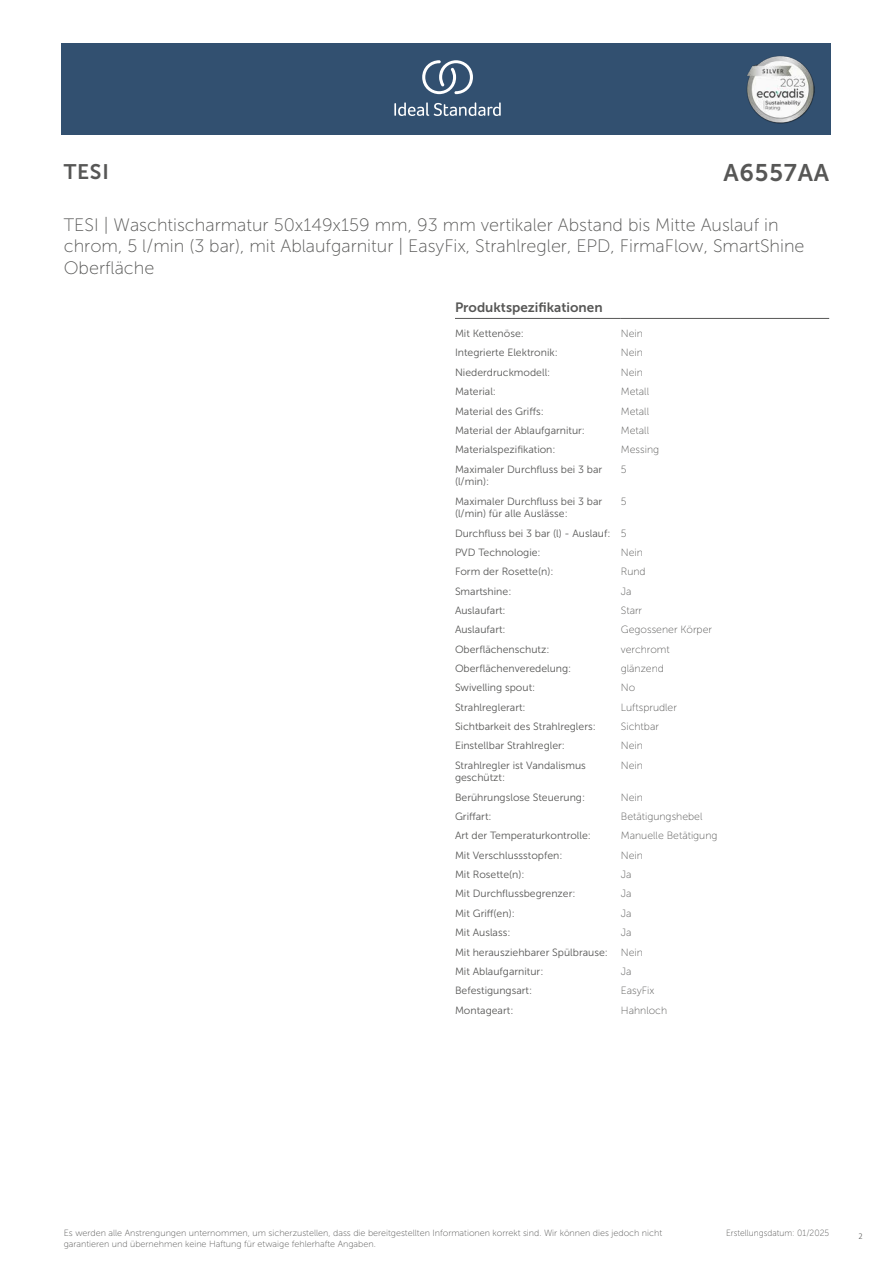
<style>
.page{position:relative;width:893px;height:1263px;background:#fff}
.page>*{position:absolute;margin:0;border:0;box-sizing:border-box;transform-origin:0 0}
.t1{font:24px "Museo Sans 700";letter-spacing:.035em;color:#575756}
.t2{font:21px "Museo Sans 700";color:#575756}
.t3{font:18px/21.6px "Museo Sans 100";color:#575756}
.t4{font:13.5px "Museo Sans 700";color:#575756}
.t5{font:10.5px/12.6px "Museo Sans 300";color:#575756}
.t6{font:10.5px "Museo Sans 100";color:#575756}
.t7{font:9px/10.8px "Museo Sans 100";color:#575756}
.t8{font:9px "Museo Sans 100";color:#575756;scale:.95 1}
.t9{font:300 9px "Calibri";color:#575756;scale:.95 1}
.s1{font-family:"Museo Sans 100"}
</style>
<div class="page">
<div style="left:62px;top:43px;width:769px;height:91px;background:#325070"></div>
<hr style="left:455px;top:318px;width:166px;height:1px;background:#575756">
<hr style="left:621px;top:318px;width:208px;height:1px;background:#575756">
<svg style="left:394px;top:102px;width:107px;height:14px"></svg>
<svg style="left:422px;top:60px;width:51px;height:34px"></svg>
<img style="left:746px;top:56px;width:68px;height:67px">
<h2 class="t2" style="left:64px;top:160px;width:47px">TESI</h2>
<h1 class="t1" style="left:723px;top:160px;width:107px">A6557AA</h1>
<h3 class="t3" style="left:64px;top:214px;width:742px">TESI | Waschtischarmatur 50x149x159 mm, 93 mm vertikaler Abstand bis Mitte Auslauf in chrom, 5 l/min (3 bar), mit Ablaufgarnitur | EasyFix, Strahlregler, EPD, FirmaFlow, SmartShine<br>Oberfläche</h3>
<p class="t4" style="left:455px;top:300px;width:149px">Produktspezifikationen</p>
<p class="t5" style="left:455px;top:327px;width:70px">Mit Kettenöse:</p>
<p class="t6" style="left:621px;top:328px;width:24px">Nein</p>
<p class="t5" style="left:455px;top:347px;width:104px">Integrierte Elektronik:</p>
<p class="t6" style="left:621px;top:347px;width:24px">Nein</p>
<p class="t5" style="left:455px;top:366px;width:97px">Niederdruckmodell:</p>
<p class="t6" style="left:621px;top:367px;width:24px">Nein</p>
<p class="t5" style="left:455px;top:385px;width:43px">Material:</p>
<p class="t6" style="left:621px;top:386px;width:30px">Metall</p>
<p class="t5" style="left:455px;top:405px;width:90px">Material des Griffs:</p>
<p class="t6" style="left:621px;top:405px;width:30px">Metall</p>
<p class="t5" style="left:455px;top:424px;width:132px">Material der Ablaufgarnitur:</p>
<p class="t6" style="left:621px;top:425px;width:30px">Metall</p>
<p class="t5" style="left:455px;top:443px;width:102px">Materialspezifikation:</p>
<p class="t6" style="left:621px;top:444px;width:40px">Messing</p>
<p class="t5" style="left:455px;top:463px;width:149px">Maximaler Durchfluss bei 3 bar (l/min):</p>
<p class="t6" style="left:621px;top:463px;width:7px">5</p>
<p class="t5" style="left:455px;top:495px;width:149px">Maximaler Durchfluss bei 3 bar (l/min) für alle Auslässe:</p>
<p class="t6" style="left:621px;top:495px;width:7px">5</p>
<p class="t5" style="left:455px;top:523px;width:173px;line-height:19.4px">Durchfluss bei 3 bar (l) - Auslauf: <span class="s1">5<br></span>PVD Technologie:</p>
<p class="t6" style="left:621px;top:547px;width:24px">Nein</p>
<p class="t5" style="left:455px;top:565px;width:100px">Form der Rosette(n):</p>
<p class="t6" style="left:621px;top:566px;width:26px">Rund</p>
<p class="t5" style="left:455px;top:585px;width:58px">Smartshine:</p>
<p class="t6" style="left:621px;top:585px;width:12px">Ja</p>
<p class="t5" style="left:455px;top:604px;width:52px">Auslaufart:</p>
<p class="t6" style="left:621px;top:605px;width:23px">Starr</p>
<p class="t5" style="left:455px;top:623px;width:52px">Auslaufart:</p>
<p class="t6" style="left:621px;top:624px;width:93px">Gegossener Körper</p>
<p class="t5" style="left:455px;top:643px;width:96px">Oberflächenschutz:</p>
<p class="t6" style="left:621px;top:643px;width:50px">verchromt</p>
<p class="t5" style="left:455px;top:662px;width:118px">Oberflächenveredelung:</p>
<p class="t6" style="left:621px;top:663px;width:45px">glänzend</p>
<p class="t5" style="left:455px;top:681px;width:82px">Swivelling spout:</p>
<p class="t6" style="left:621px;top:682px;width:16px">No</p>
<p class="t5" style="left:455px;top:701px;width:72px">Strahlreglerart:</p>
<p class="t6" style="left:621px;top:701px;width:58px">Luftsprudler</p>
<p class="t5" style="left:455px;top:720px;width:142px">Sichtbarkeit des Strahlreglers:</p>
<p class="t6" style="left:621px;top:721px;width:40px">Sichtbar</p>
<p class="t5" style="left:455px;top:739px;width:111px">Einstellbar Strahlregler:</p>
<p class="t6" style="left:621px;top:740px;width:24px">Nein</p>
<p class="t5" style="left:455px;top:759px;width:132px">Strahlregler ist Vandalismus geschützt:</p>
<p class="t6" style="left:621px;top:759px;width:24px">Nein</p>
<p class="t5" style="left:455px;top:791px;width:132px">Berührungslose Steuerung:</p>
<p class="t6" style="left:621px;top:791px;width:24px">Nein</p>
<p class="t5" style="left:455px;top:810px;width:38px">Griffart:</p>
<p class="t6" style="left:621px;top:811px;width:83px">Betätigungshebel</p>
<p class="t5" style="left:455px;top:829px;width:138px">Art der Temperaturkontrolle:</p>
<p class="t6" style="left:621px;top:830px;width:98px">Manuelle Betätigung</p>
<p class="t5" style="left:455px;top:849px;width:109px">Mit Verschlussstopfen:</p>
<p class="t6" style="left:621px;top:849px;width:24px">Nein</p>
<p class="t5" style="left:455px;top:868px;width:71px">Mit Rosette(n):</p>
<p class="t6" style="left:621px;top:869px;width:12px">Ja</p>
<p class="t5" style="left:455px;top:888px;width:122px">Mit Durchflussbegrenzer:</p>
<p class="t6" style="left:621px;top:888px;width:12px">Ja</p>
<p class="t5" style="left:455px;top:907px;width:61px">Mit Griff(en):</p>
<p class="t6" style="left:621px;top:908px;width:12px">Ja</p>
<p class="t5" style="left:455px;top:926px;width:57px">Mit Auslass:</p>
<p class="t6" style="left:621px;top:927px;width:12px">Ja</p>
<p class="t5" style="left:455px;top:942px;width:189px;line-height:19.4px">Mit herausziehbarer Spülbrause: <span class="s1">Nein<br></span>Mit Ablaufgarnitur:</p>
<p class="t6" style="left:621px;top:966px;width:12px">Ja</p>
<p class="t5" style="left:455px;top:984px;width:79px">Befestigungsart:</p>
<p class="t6" style="left:621px;top:985px;width:35px">EasyFix</p>
<p class="t5" style="left:455px;top:1004px;width:60px">Montageart:</p>
<p class="t6" style="left:621px;top:1004px;width:48px">Hahnloch</p>
<p class="t7" style="left:64px;top:1227px;width:600px">Es werden alle Anstrengungen unternommen, um sicherzustellen, dass die bereitgestellten Informationen korrekt sind. Wir können dies jedoch nicht garantieren und übernehmen keine Haftung für etwaige fehlerhafte Angaben.</p>
<p class="t8" style="left:726px;top:1228px;width:110px">Erstellungsdatum: 01/2025</p>
<p class="t9" style="left:858px;top:1230px;width:6px">2</p>
</div>
